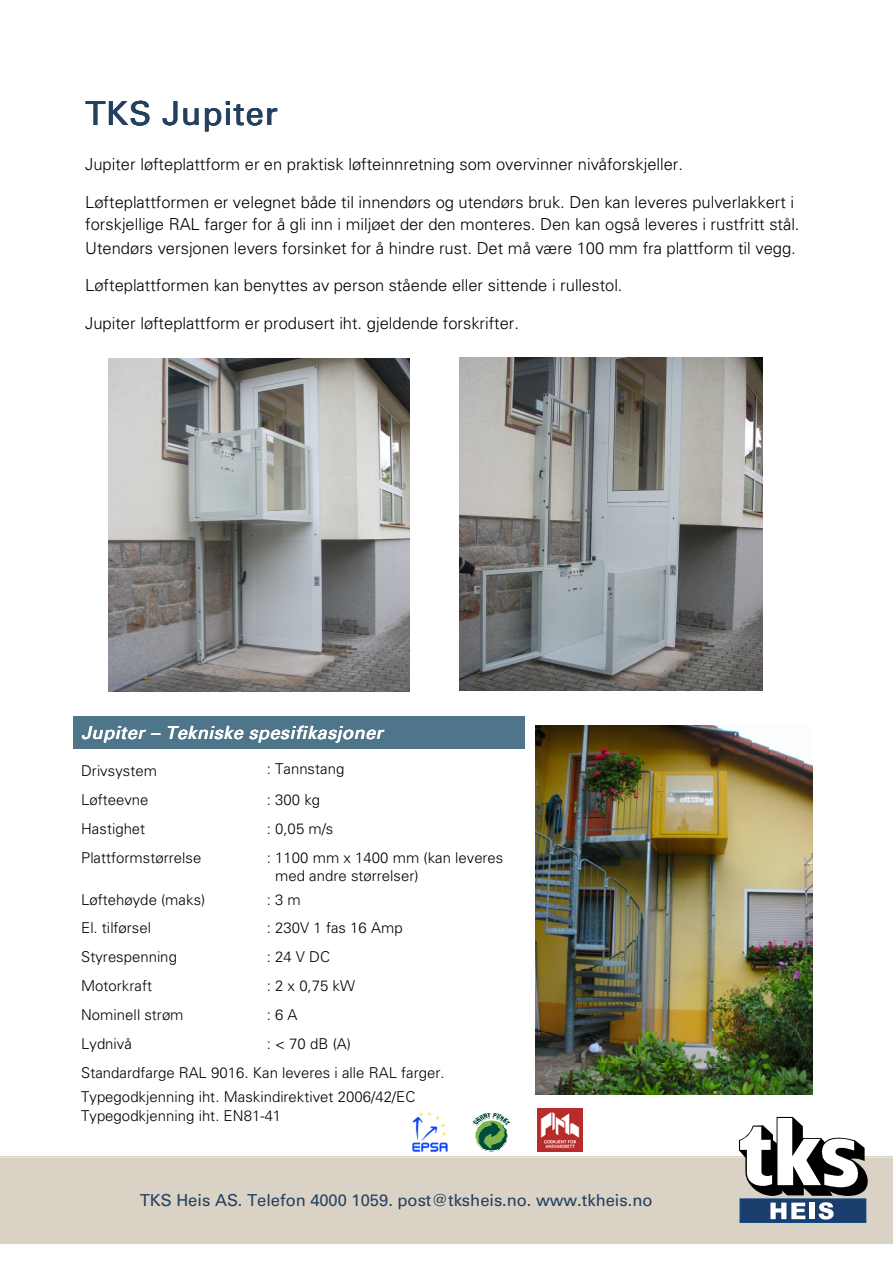
<style>
.page{position:relative;width:893px;height:1263px;background:#fff}
.page>*{position:absolute;margin:0;border:0;box-sizing:border-box;transform-origin:0 0}
.t1{font:33px "Univers LT Std";letter-spacing:.03em;color:#244061}
.t2{font:italic 18px "Univers LT Std";color:#fff}
.t3{font:300 16.5px/23px "Univers LT Std";color:#000}
.t4{font:16.5px "Univers LT Std";color:#244061}
.t5{font:300 15px/18.1px "Univers LT Std";letter-spacing:.005em;color:#000}
</style>
<div class="page">
<div style="left:740px;top:1199px;width:126px;height:23px;background:#193d6d"></div>
<div style="left:740px;top:1198px;width:126px;height:25px;border:1px solid #134a86"></div>
<svg style="left:770px;top:1202px;width:35px;height:17px"></svg>
<div style="left:809px;top:1202px;width:6px;height:17px;background:#fff"></div>
<svg style="left:818px;top:1202px;width:16px;height:17px"></svg>
<svg style="left:739px;top:1117px;width:129px;height:79px"></svg>
<img style="left:108px;top:358px;width:301px;height:334px">
<img style="left:459px;top:357px;width:303px;height:333px">
<img style="left:536px;top:725px;width:276px;height:369px">
<img style="left:413px;top:1113px;width:34px;height:38px">
<svg style="left:474px;top:1113px;width:36px;height:18px"></svg>
<img style="left:476px;top:1131px;width:31px;height:10px">
<svg style="left:477px;top:1141px;width:29px;height:11px"></svg>
<img style="left:538px;top:1109px;width:44px;height:42px">
<div style="left:73px;top:716px;width:452px;height:33px;background:#4f758b"></div>
<p class="t1" style="left:86px;top:101px;width:193px">TKS Jupiter</p>
<p class="t3" style="left:85px;top:154px;width:599px">Jupiter løfteplattform er en praktisk løfteinnretning som overvinner nivåforskjeller.</p>
<p class="t3" style="left:85px;top:192px;width:716px">Løfteplattformen er velegnet både til innendørs og utendørs bruk. Den kan leveres pulverlakkert i forskjellige RAL farger for å gli inn i miljøet der den monteres. Den kan også leveres i rustfritt stål.<br>Utendørs versjonen levers forsinket for å hindre rust. Det må være 100 mm fra plattform til vegg.</p>
<p class="t3" style="left:85px;top:275px;width:539px">Løfteplattformen kan benyttes av person stående eller sittende i rullestol.</p>
<p class="t3" style="left:85px;top:313px;width:435px">Jupiter løfteplattform er produsert iht. gjeldende forskrifter.</p>
<p class="t2" style="left:82px;top:726px;width:304px">Jupiter – Tekniske spesifikasjoner</p>
<p class="t5" style="left:81px;top:763px;width:77px">Drivsystem</p>
<p class="t5" style="left:267px;top:761px;width:79px">: Tannstang</p>
<p class="t5" style="left:81px;top:792px;width:69px">Løfteevne</p>
<p class="t5" style="left:267px;top:792px;width:55px">: 300 kg</p>
<p class="t5" style="left:81px;top:821px;width:66px">Hastighet</p>
<p class="t5" style="left:267px;top:821px;width:68px">: 0,05 m/s</p>
<p class="t5" style="left:81px;top:849px;width:122px">Plattformstørrelse</p>
<p class="t5" style="left:275px;top:849px;width:230px;text-indent:-8px">: 1100 mm x 1400 mm (kan leveres med andre størrelser)</p>
<p class="t5" style="left:81px;top:891px;width:126px">Løftehøyde (maks)</p>
<p class="t5" style="left:267px;top:891px;width:35px">: 3 m</p>
<p class="t5" style="left:81px;top:920px;width:71px">El. tilførsel</p>
<p class="t5" style="left:267px;top:920px;width:137px">: 230V 1 fas 16 Amp</p>
<p class="t5" style="left:81px;top:949px;width:97px">Styrespenning</p>
<p class="t5" style="left:267px;top:949px;width:65px">: 24 V DC</p>
<p class="t5" style="left:81px;top:978px;width:72px">Motorkraft</p>
<p class="t5" style="left:267px;top:978px;width:90px">: 2 x 0,75 kW</p>
<p class="t5" style="left:81px;top:1007px;width:104px">Nominell strøm</p>
<p class="t5" style="left:267px;top:1007px;width:32px">: 6 A</p>
<p class="t5" style="left:81px;top:1036px;width:52px">Lydnivå</p>
<p class="t5" style="left:81px;top:1031px;width:365px;line-height:29px;text-indent:186px">: &lt; 70 dB (A)<br>Standardfarge RAL 9016. Kan leveres i alle RAL farger.</p>
<p class="t5" style="left:81px;top:1089px;width:336px">Typegodkjenning iht. Maskindirektivet 2006/42/EC<br>Typegodkjenning iht. EN81-41</p>
<p class="t4" style="left:140px;top:1194px;width:514px">TKS Heis AS. Telefon 4000 1059. post@tksheis.no. www.tkheis.no</p>
</div>
